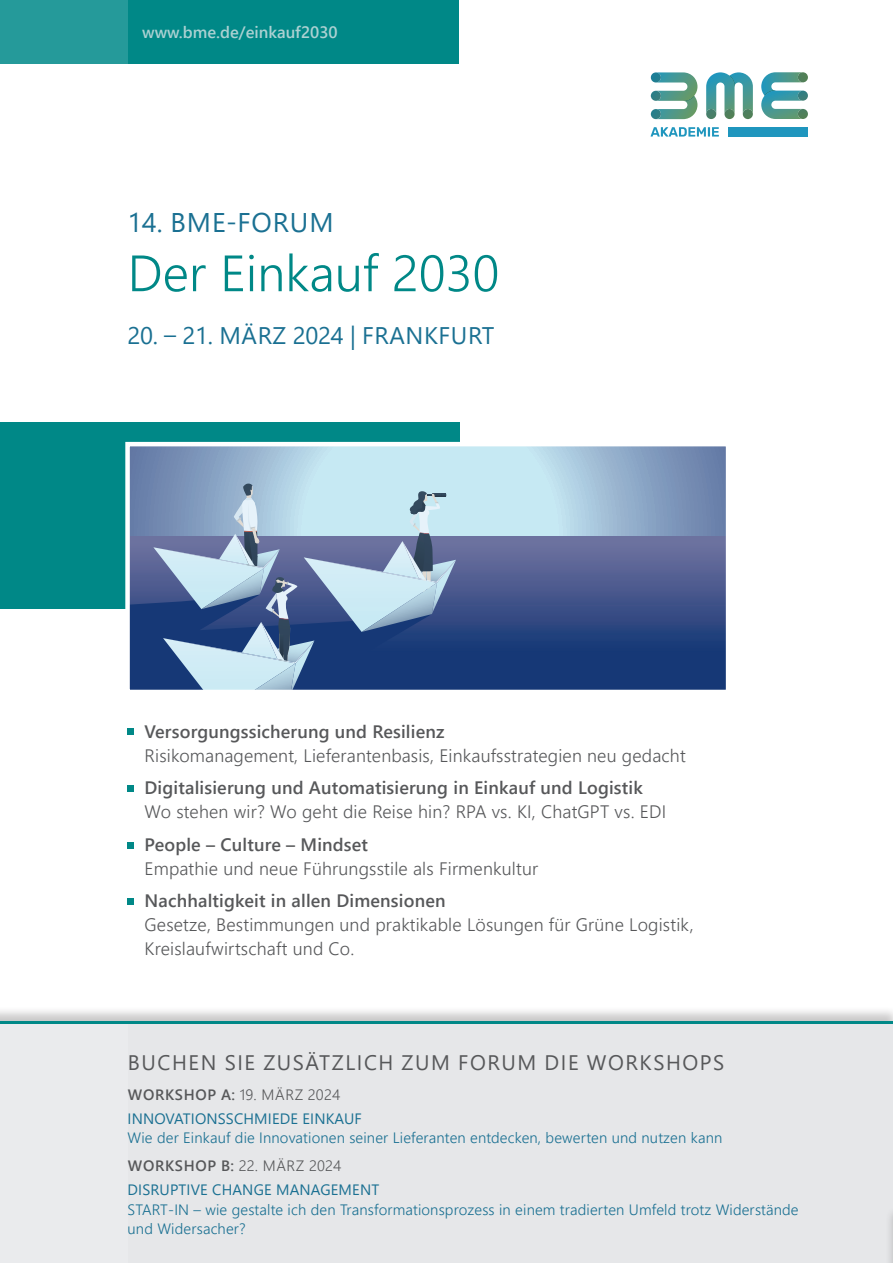
<style>
.page{position:relative;width:893px;height:1263px;background:#fff}
.page>*{position:absolute;margin:0;border:0;box-sizing:border-box;transform-origin:0 0}
.t1{font:300 51px "Segoe UI";color:#008887}
.t2{font:27px "Segoe UI";letter-spacing:.035em;color:#1a7092}
.t3{font:24px "Segoe UI";letter-spacing:.025em;color:#1a7092}
.t4{font:21px "Segoe UI";letter-spacing:.075em;color:#57585a}
.t5{font:300 18px/24px "Segoe UI";letter-spacing:.01em;color:#57585a}
.t6{font:600 18px "Segoe UI";letter-spacing:.01em;color:#57585a}
.t7{font:600 16.5px "Segoe UI";color:#acd1d2}
.t8{font:300 15px/28px "Segoe UI";letter-spacing:.01em;color:#1a7092}
.t9{font:15px/23.7px "Segoe UI";letter-spacing:.01em;color:#1a7092}
.s1{font-weight:600;color:#57585a}
.s2{font-weight:300;color:#57585a}
.s3{color:#57585a}
</style>
<div class="page">
<div style="left:0;top:422px;width:459px;height:20px;background:#008887"></div>
<div style="left:0;top:422px;width:128px;height:186px;background:#008887"></div>
<svg style="left:130px;top:447px;width:595px;height:90px;background:#a3c0d7"></svg>
<div style="left:128px;top:537px;width:600px;height:155px;background:linear-gradient(to bottom,#6e719f,#032b6d)"></div>
<svg style="left:130px;top:484px;width:326px;height:205px;background:#7690b3"></svg>
<div style="left:125px;top:442px;width:605px;height:252px;border:4px solid #fff"></div>
<div style="left:128px;top:0;width:331px;height:64px;background:#008887"></div>
<div style="left:0;top:0;width:128px;height:64px;background:#259a9a"></div>
<svg style="left:128px;top:729px;width:6px;height:6px"></svg>
<div style="left:128px;top:785px;width:6px;height:7px;background:#008887"></div>
<svg style="left:128px;top:842px;width:6px;height:6px"></svg>
<div style="left:128px;top:898px;width:6px;height:7px;background:#008887"></div>
<div style="left:0;top:1006px;width:893px;height:257px;background:#231f20;opacity:.25"></div>
<div style="left:0;top:1021px;width:893px;height:242px;background:#e6e7e9"></div>
<div style="left:0;top:1021px;width:128px;height:242px;background:#eaebed"></div>
<hr style="left:0;top:1021px;width:893px;height:2px;background:#008887">
<div style="left:728px;top:127px;width:79px;height:10px;background:#1f96be"></div>
<svg style="left:651px;top:127px;width:68px;height:10px"></svg>
<svg style="left:651px;top:72px;width:46px;height:47px"></svg>
<svg style="left:761px;top:72px;width:47px;height:47px"></svg>
<svg style="left:706px;top:72px;width:47px;height:48px"></svg>
<div style="left:884px;top:1206px;width:9px;height:57px;background:#231f20;opacity:.25"></div>
<hr style="left:892px;top:1220px;width:1px;height:43px;background:#1a7092">
<p class="t7" style="left:142px;top:16px;width:197px">www.bme.de/einkauf2030</p>
<h2 class="t2" style="left:128px;top:197px;width:208px">14. BME-FORUM</h2>
<h1 class="t1" style="left:128px;top:225px;width:373px">Der Einkauf 2030</h1>
<h3 class="t3" style="left:128px;top:313px;width:368px">20. – 21. MÄRZ 2024 | FRANKFURT</h3>
<p class="t6" style="left:145px;top:714px;width:301px">Versorgungssicherung und Resilienz</p>
<p class="t5" style="left:145px;top:741px;width:543px">Risikomanagement, Lieferantenbasis, Einkaufsstrategien neu gedacht</p>
<p class="t6" style="left:145px;top:771px;width:500px">Digitalisierung und Automatisierung in Einkauf und Logistik</p>
<p class="t5" style="left:145px;top:798px;width:523px">Wo stehen wir? Wo geht die Reise hin? RPA vs. KI, ChatGPT vs. EDI</p>
<p class="t6" style="left:145px;top:827px;width:225px">People – Culture – Mindset</p>
<p class="t5" style="left:145px;top:854px;width:395px">Empathie und neue Führungsstile als Firmenkultur</p>
<p class="t6" style="left:145px;top:884px;width:302px">Nachhaltigkeit in allen Dimensionen</p>
<p class="t5" style="left:145px;top:911px;width:551px">Gesetze, Bestimmungen und praktikable Lösungen für Grüne Logistik,<br>Kreislaufwirtschaft und Co.</p>
<p class="t4" style="left:128px;top:1043px;width:598px">BUCHEN SIE ZUSÄTZLICH ZUM FORUM DIE WORKSHOPS</p>
<p class="t9" style="left:128px;top:1081px;width:236px"><span class="s1">WORKSHOP A:</span> <span class="s2">19. MÄRZ 2024<br></span>INNOVATIONSSCHMIEDE EINKAUF</p>
<p class="t8" style="left:128px;top:1122px;width:596px">Wie der Einkauf die Innovationen seiner Lieferanten entdecken, bewerten und nutzen kann<br><span class="s1">WORKSHOP B:</span> <span class="s3">22. MÄRZ 2024</span></p>
<p class="t9" style="left:128px;top:1176px;width:253px">DISRUPTIVE CHANGE MANAGEMENT</p>
<p class="t8" style="left:128px;top:1198px;width:673px;line-height:19.5px">START-IN – wie gestalte ich den Transformationsprozess in einem tradierten Umfeld trotz Widerstände und Widersacher?</p>
</div>
